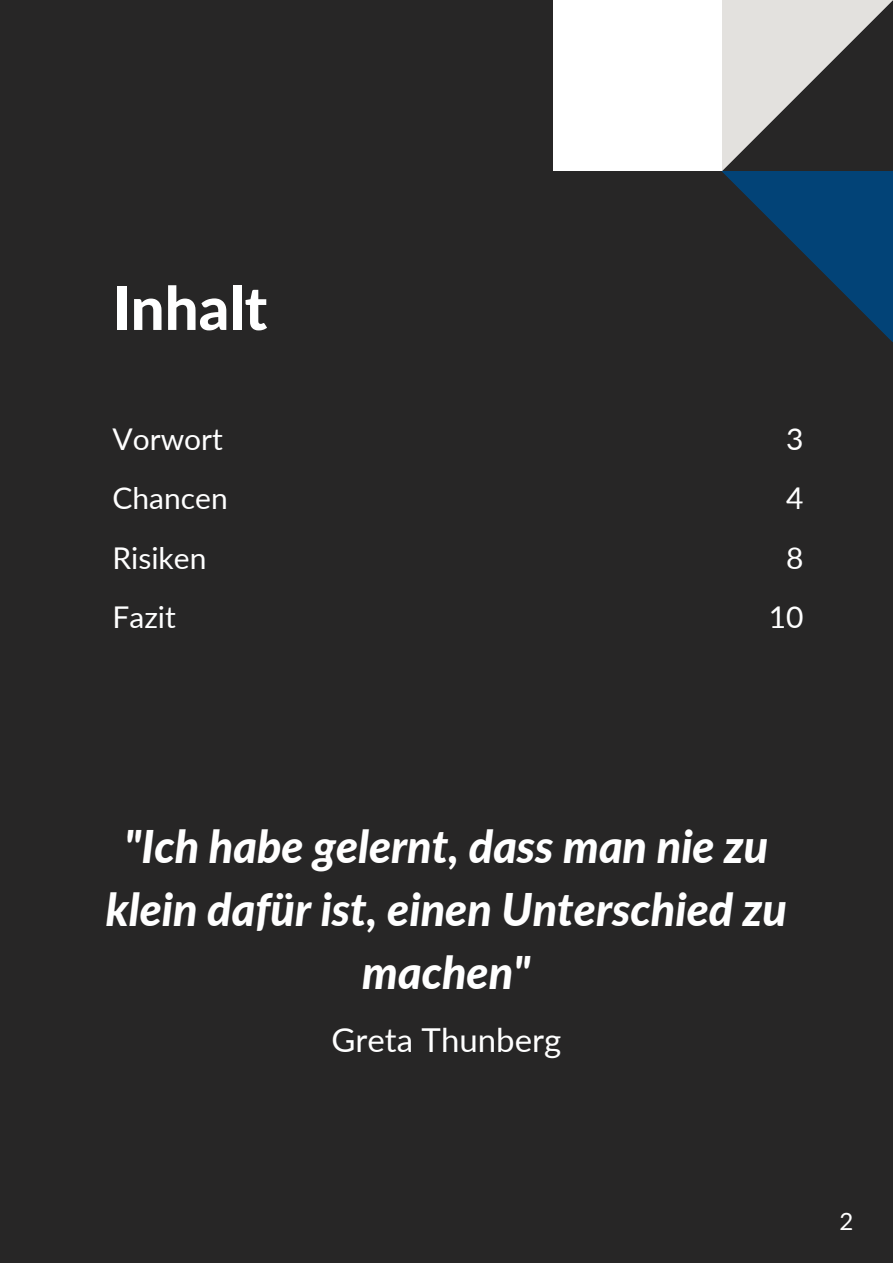
<style>
.page{position:relative;width:893px;height:1264px;background:#fff}
.page>*{position:absolute;margin:0;border:0;box-sizing:border-box;transform-origin:0 0}
.t1{font:800 60px "Lato";color:#fff}
.t2{font:italic 800 45px/63px "Lato";color:#fff;text-align:center}
.t3{font:33px "Lato";color:#fff}
.t4{font:30px/59.6px "Lato";color:#fff}
.t5{font:24px "Lato";color:#fff}
</style>
<div class="page">
<div style="left:0;top:0;width:892px;height:1262px;background:#272626"></div>
<svg style="left:722px;top:0;width:170px;height:171px;fill:#e3e1de"></svg>
<svg style="left:722px;top:171px;width:170px;height:171px;fill:#034274"></svg>
<div style="left:553px;top:0;width:169px;height:171px;background:#fff"></div>
<h1 class="t1" style="left:112px;top:271px;width:156px">Inhalt</h1>
<p class="t4" style="left:112px;top:408px;width:117px">Vorwort<br>Chancen<br>Risiken<br>Fazit</p>
<p class="t4" style="left:768px;top:408px;width:36px;text-align:center">3<br>4<br>8<br>10</p>
<p class="t2" style="left:106px;top:814px;width:682px">"Ich habe gelernt, dass man nie zu klein dafür ist, einen Unterschied zu machen"</p>
<p class="t3" style="left:331px;top:1019px;width:231px">Greta Thunberg</p>
<p class="t5" style="left:839px;top:1205px;width:15px">2</p>
</div>
